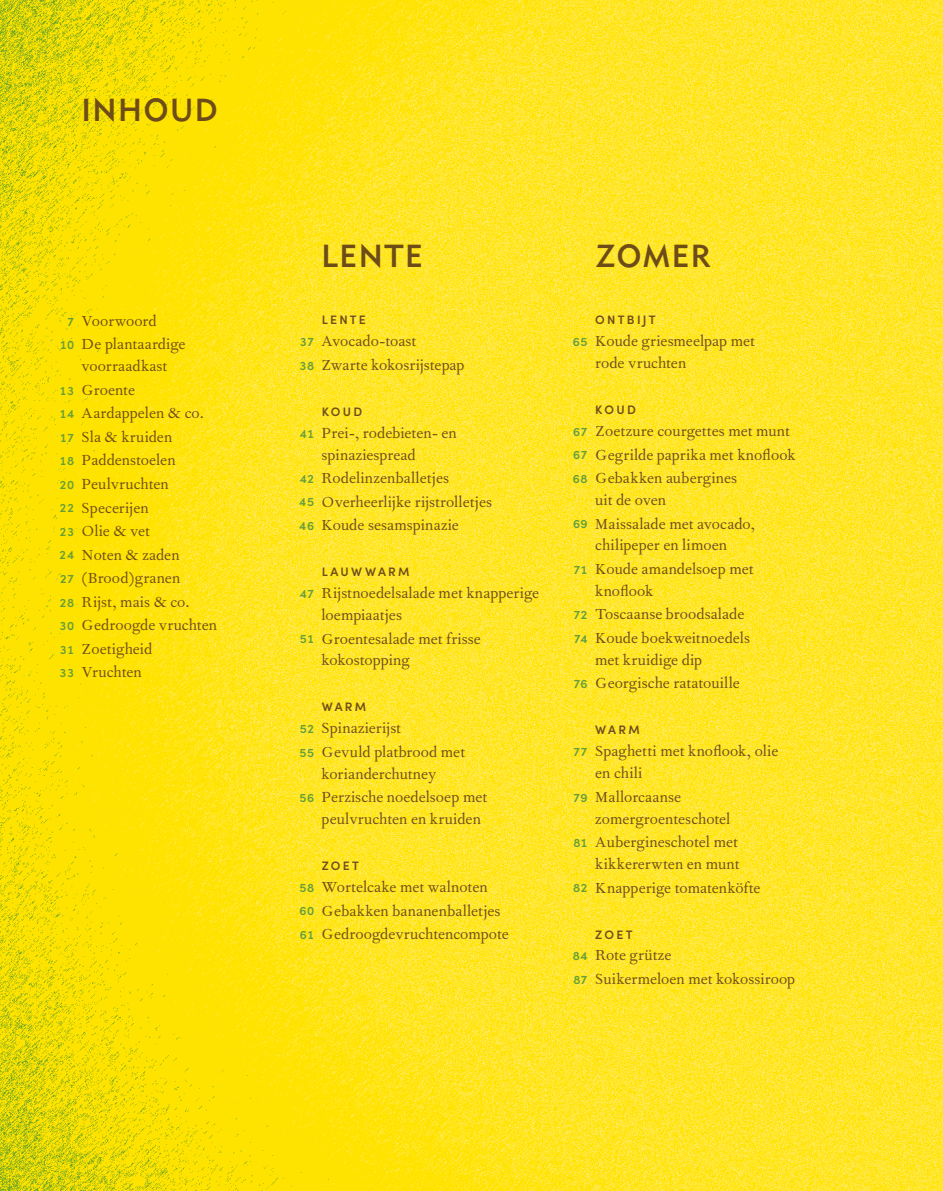
<style>
.page{position:relative;width:943px;height:1191px;background:#fff}
.page>*{position:absolute;margin:0;border:0;box-sizing:border-box;transform-origin:0 0}
.t1{font:31.5px "Geometric 415 BT Medium A";letter-spacing:.05em;color:#6e4c18}
.t2{font:17.5px/23.6px "Fournier MT Std";letter-spacing:.005em;color:#6e4c18}
.t3{font:600 12.25px "Sofia Pro";letter-spacing:.19em;color:#6e4c18}
.s1{font-family:"Sofia Pro";font-weight:600;font-size:12.25px;color:#659e39}
</style>
<div class="page">
<img style="left:0;top:0;width:943px;height:1191px">
<h1 class="t1" style="left:82px;top:90px;width:138px">INHOUD</h1>
<p class="t2" style="left:60px;top:308px;width:127px;text-indent:7px"><span class="s1">7</span> Voorwoord<br><span class="s1">10</span> De plantaardige</p>
<p class="t2" style="left:59px;top:354px;width:159px;text-indent:22px">voorraadkast<br><span class="s1">13</span> Groente<br><span class="s1">14</span> Aardappelen &amp; co.<br><span class="s1">17</span> Sla &amp; kruiden<br><span class="s1">18</span> Paddenstoelen<br><span class="s1">20</span> Peulvruchten<br><span class="s1">22</span> Specerijen<br><span class="s1">23</span> Olie &amp; vet<br><span class="s1">24</span> Noten &amp; zaden<br><span class="s1">27</span> (Brood)granen<br><span class="s1">28</span> Rijst, mais &amp; co.<br><span class="s1">30</span> Gedroogde vruchten<br><span class="s1">31</span> Zoetigheid<br><span class="s1">33</span> Vruchten</p>
<h1 class="t1" style="left:321px;top:237px;width:103px">LENTE</h1>
<p class="t3" style="left:322px;top:311px;width:46px">LENTE</p>
<p class="t2" style="left:299px;top:329px;width:167px"><span class="s1">37</span> Avocado-toast<br><span class="s1">38</span> Zwarte kokosrijstepap</p>
<p class="t3" style="left:322px;top:402px;width:42px">KOUD</p>
<p class="t2" style="left:321px;top:421px;width:137px;line-height:21.9px;text-indent:-22px"><span class="s1">41</span> Prei-, rodebieten- en spinaziespread</p>
<p class="t2" style="left:299px;top:466px;width:194px"><span class="s1">42</span> Rodelinzenballetjes<br><span class="s1">45</span> Overheerlijke rijstrolletjes<br><span class="s1">46</span> Koude sesamspinazie</p>
<p class="t3" style="left:322px;top:563px;width:89px">LAUWWARM</p>
<p class="t2" style="left:321px;top:581px;width:219px;line-height:21.9px;text-indent:-22px"><span class="s1">47</span> Rijstnoedelsalade met knapperige loempiaatjes</p>
<p class="t2" style="left:321px;top:627px;width:161px;line-height:21.9px;text-indent:-22px"><span class="s1">51</span> Groentesalade met frisse kokostopping</p>
<p class="t3" style="left:322px;top:698px;width:46px">WARM</p>
<p class="t2" style="left:299px;top:716px;width:167px"><span class="s1">52</span> Spinazierijst<br><span class="s1">55</span> Gevuld platbrood met</p>
<p class="t2" style="left:299px;top:761px;width:189px;text-indent:22px">korianderchutney<br><span class="s1">56</span> Perzische noedelsoep met</p>
<p class="t2" style="left:321px;top:806px;width:161px">peulvruchten en kruiden</p>
<p class="t3" style="left:322px;top:856px;width:39px">ZOET</p>
<p class="t2" style="left:299px;top:874px;width:211px"><span class="s1">58</span> Wortelcake met walnoten<br><span class="s1">60</span> Gebakken bananenballetjes<br><span class="s1">61</span> Gedroogdevruchtencompote</p>
<h1 class="t1" style="left:595px;top:237px;width:117px">ZOMER</h1>
<p class="t3" style="left:595px;top:311px;width:62px">ONTBIJT</p>
<p class="t2" style="left:595px;top:330px;width:161px;line-height:21.9px;text-indent:-22px"><span class="s1">65</span> Koude griesmeelpap met rode vruchten</p>
<p class="t3" style="left:595px;top:401px;width:42px">KOUD</p>
<p class="t2" style="left:573px;top:418px;width:224px"><span class="s1">67</span> Zoetzure courgettes met munt<br><span class="s1">67</span> Gegrilde paprika met knoflook<br><span class="s1">68</span> Gebakken aubergines</p>
<p class="t2" style="left:573px;top:487px;width:183px;text-indent:22px">uit de oven<br><span class="s1">69</span> Maissalade met avocado,</p>
<p class="t2" style="left:573px;top:533px;width:181px;text-align:center">chilipeper en limoen<br><span class="s1">71</span> Koude amandelsoep met</p>
<p class="t2" style="left:573px;top:578px;width:178px;text-indent:22px">knoflook<br><span class="s1">72</span> Toscaanse broodsalade<br><span class="s1">74</span> Koude boekweitnoedels</p>
<p class="t2" style="left:573px;top:647px;width:168px;text-indent:22px">met kruidige dip<br><span class="s1">76</span> Georgische ratatouille</p>
<p class="t3" style="left:595px;top:721px;width:46px">WARM</p>
<p class="t2" style="left:595px;top:739px;width:185px;line-height:21.9px;text-indent:-22px"><span class="s1">77</span> Spaghetti met knoflook, olie en chili</p>
<p class="t2" style="left:595px;top:785px;width:137px;line-height:21.9px;text-indent:-22px"><span class="s1">79</span> Mallorcaanse zomergroenteschotel</p>
<p class="t2" style="left:573px;top:830px;width:167px;line-height:21.9px;text-align:right"><span class="s1">81</span> Aubergineschotel met kikkererwten en munt</p>
<p class="t2" style="left:573px;top:875px;width:189px"><span class="s1">82</span> Knapperige tomatenköfte</p>
<p class="t3" style="left:595px;top:925px;width:39px">ZOET</p>
<p class="t2" style="left:572px;top:943px;width:224px"><span class="s1">84</span> Rote grütze<br><span class="s1">87</span> Suikermeloen met kokossiroop</p>
</div>
